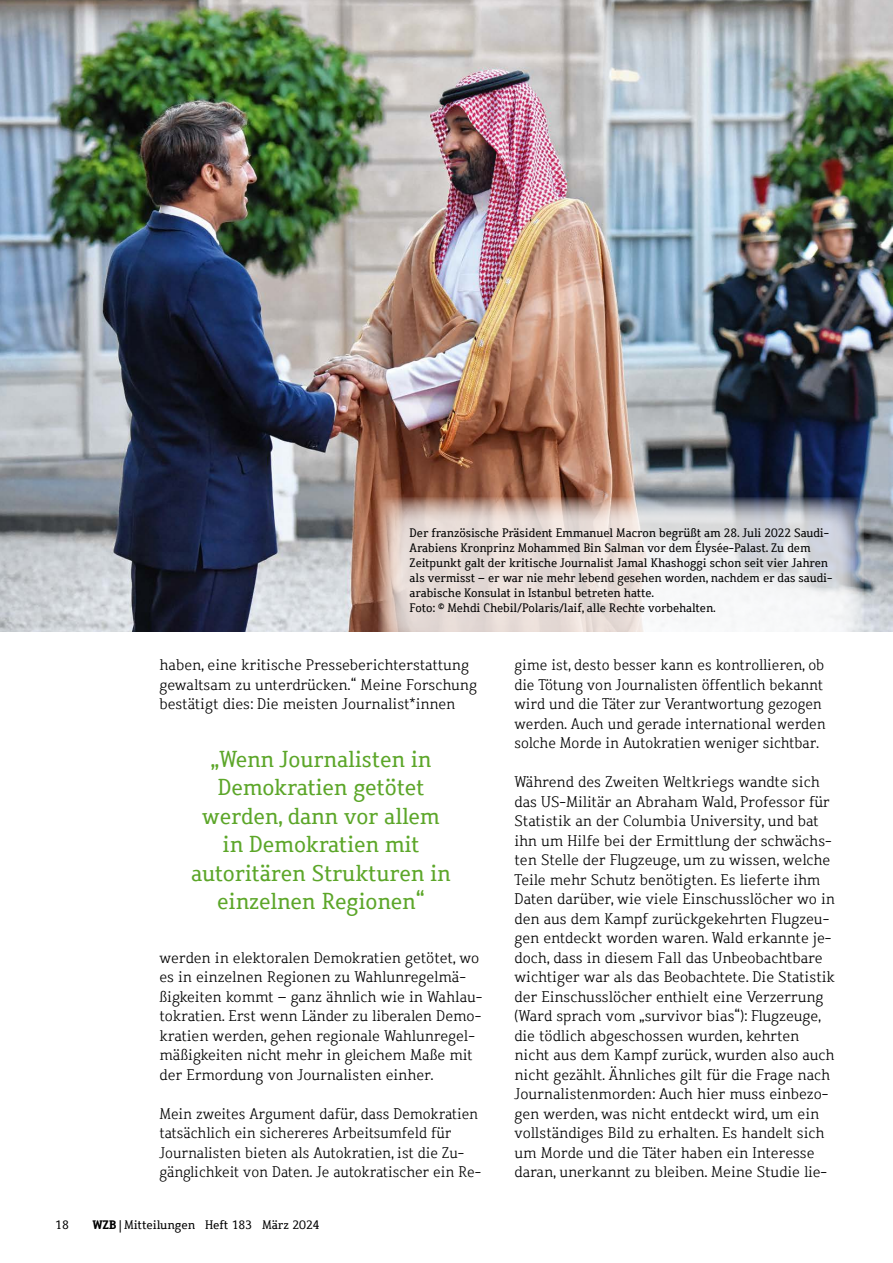
<style>
.page{position:relative;width:893px;height:1263px;background:#fff}
.page>*{position:absolute;margin:0;border:0;box-sizing:border-box;transform-origin:0 0}
.t1{font:22.5px/28.5px "Dahrendorf";letter-spacing:-.005em;color:#5ca629;text-align:center}
.t2{font:300 15px/19.5px "Dahrendorf";color:#000}
.t3{font:12px/15px "Dahrendorf";letter-spacing:-.005em;color:#000}
</style>
<div class="page">
<img style="left:0;top:0;width:893px;height:631px">
<svg style="left:378px;top:497px;width:486px;height:135px"></svg>
<p class="t3" style="left:410px;top:525px;width:424px">Der französische Präsident Emmanuel Macron begrüßt am 28. Juli 2022 Saudi-Arabiens Kronprinz Mohammed Bin Salman vor dem Élysée-Palast. Zu dem Zeitpunkt galt der kritische Journalist Jamal Khashoggi schon seit vier Jahren als vermisst – er war nie mehr lebend gesehen worden, nachdem er das saudi&shy;arabische Konsulat in Istanbul betreten hatte.<br>Foto: © Mehdi Chebil/Polaris/laif, alle Rechte vorbehalten.</p>
<p class="t2" style="left:159px;top:655px;width:319px">haben, eine kritische Presseberichterstattung gewaltsam zu unterdrücken.“ Meine Forschung bestätigt dies: Die meisten Journalist*innen</p>
<p class="t1" style="left:191px;top:745px;width:261px">„Wenn Journalisten in<br>Demokratien getötet werden, dann vor allem in Demokratien mit autoritären Strukturen in einzelnen Regionen“</p>
<p class="t2" style="left:159px;top:948px;width:324px">werden in elektoralen Demokratien getötet, wo es in einzelnen Regionen zu Wahlunregelmä&shy;ßigkeiten kommt – ganz ähnlich wie in Wahlau&shy;tokratien. Erst wenn Länder zu liberalen Demo&shy;kratien werden, gehen regionale Wahlunregel&shy;mäßigkeiten nicht mehr in gleichem Maße mit der Ermordung von Journalisten einher.</p>
<p class="t2" style="left:159px;top:1104px;width:323px">Mein zweites Argument dafür, dass Demokratien tatsächlich ein sichereres Arbeitsumfeld für Journalisten bieten als Autokratien, ist die Zu&shy;gänglichkeit von Daten. Je autokratischer ein Re-</p>
<p class="t3" style="left:55px;top:1217px;width:15px">18</p>
<p class="t3" style="left:118px;top:1217px;width:203px">|Mitteilungen Heft 183 März 2024</p>
<p class="t2" style="left:514px;top:655px;width:312px">gime ist, desto besser kann es kontrollieren, ob die Tötung von Journalisten öffentlich bekannt wird und die Täter zur Verantwortung gezogen werden. Auch und gerade international werden solche Morde in Autokratien weniger sichtbar.</p>
<p class="t2" style="left:514px;top:772px;width:322px">Während des Zweiten Weltkriegs wandte sich das US-Militär an Abraham Wald, Professor für Statistik an der Columbia University, und bat ihn um Hilfe bei der Ermittlung der schwächs&shy;ten Stelle der Flugzeuge, um zu wissen, welche Teile mehr Schutz benötigten. Es lieferte ihm Daten darüber, wie viele Einschusslöcher wo in den aus dem Kampf zurückgekehrten Flugzeu&shy;gen entdeckt worden waren. Wald erkannte je&shy;doch, dass in diesem Fall das Unbeobachtbare wichtiger war als das Beobachtete. Die Statistik der Einschusslöcher enthielt eine Verzerrung (Ward sprach vom „survivor bias“): Flugzeuge, die tödlich abgeschossen wurden, kehrten nicht aus dem Kampf zurück, wurden also auch nicht gezählt. Ähnliches gilt für die Frage nach Journalistenmorden: Auch hier muss einbezo&shy;gen werden, was nicht entdeckt wird, um ein vollständiges Bild zu erhalten. Es handelt sich um Morde und die Täter haben ein Interesse daran, unerkannt zu bleiben. Meine Studie lie-</p>
</div>
